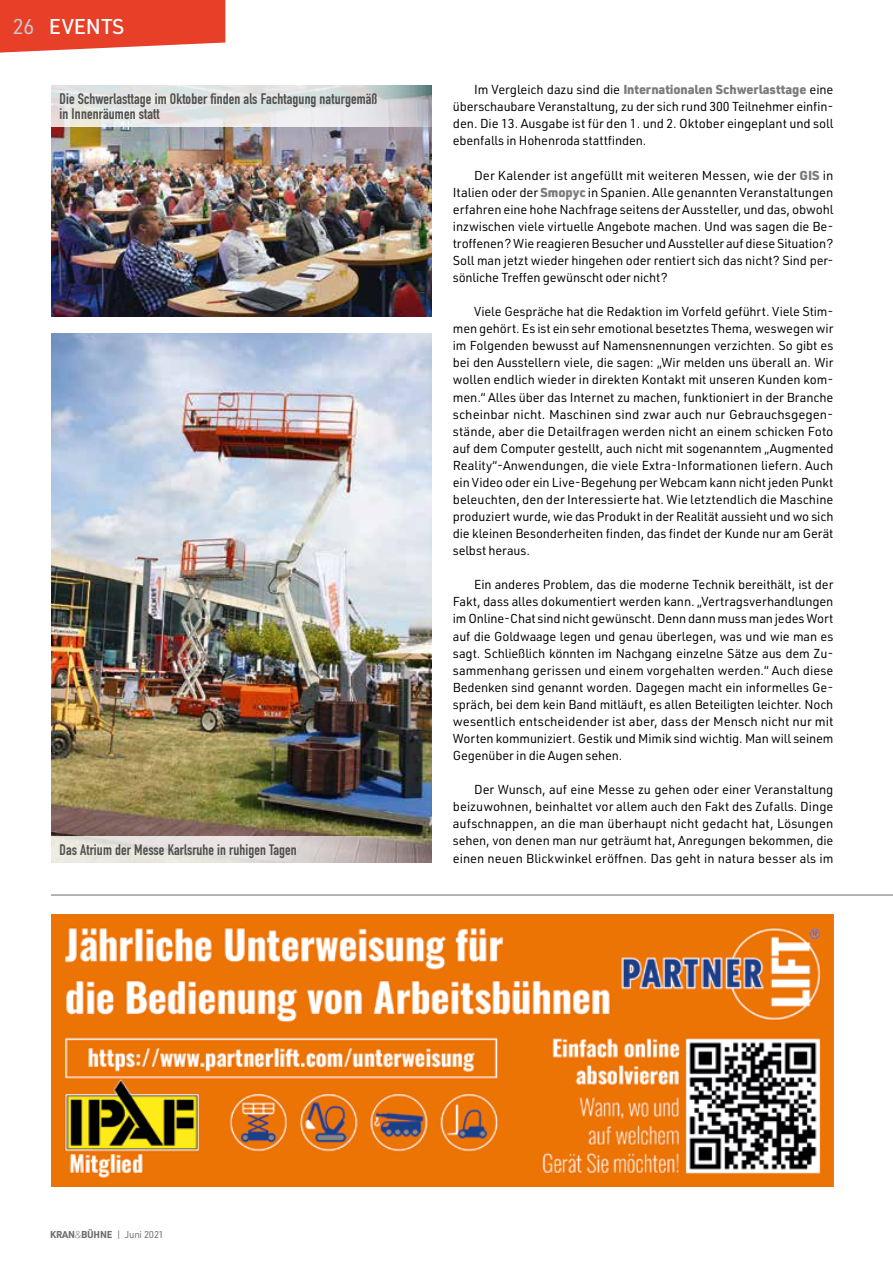
<style>
.page{position:relative;width:893px;height:1263px;background:#fff}
.page>*{position:absolute;margin:0;border:0;box-sizing:border-box;transform-origin:0 0}
.t1{font:500 21px "URWDIN";color:#fff}
.t2{font:700 15px/15px "DIN Condensed";letter-spacing:.01em;color:#4e4e4d}
.t3{font:12.75px/17.1px "URWDIN";letter-spacing:-.01em;color:#000;text-align:justify}
.t4{font:700 9.75px "URWDIN";letter-spacing:-.01em;color:#6e6e6e}
.s1{font-weight:400;color:#c9caca}
.s2{font-weight:900;color:#7a7b7a}
.s3{font-weight:200}
.s4{font-weight:400}
</style>
<div class="page">
<img style="left:51px;top:126px;width:381px;height:190px">
<img style="left:51px;top:333px;width:381px;height:503px">
<hr style="left:51px;top:895px;width:842px;height:1px;background:#6e6e6e">
<img style="left:51px;top:915px;width:782px;height:272px">
<svg style="left:0;top:0;width:225px;height:53px;background:#ea523e"></svg>
<svg style="left:51px;top:85px;width:381px;height:41px;background:#dddfdf"></svg>
<svg style="left:51px;top:836px;width:381px;height:26px;background:#d4cdc9"></svg>
<h1 class="t1" style="left:13px;top:12px;width:113px"><span class="s1">26</span> EVENTS</h1>
<p class="t2" style="left:60px;top:91px;width:319px">Die Schwerlasttage im Oktober finden als Fachtagung naturgemäß in Innenräumen statt</p>
<p class="t2" style="left:60px;top:842px;width:239px">Das Atrium der Messe Karlsruhe in ruhigen Tagen</p>
<p class="t3" style="left:453px;top:81px;width:382px;text-indent:21px">Im Vergleich dazu sind die <span class="s2">Internationalen Schwerlasttage</span> eine überschaubare Veranstaltung, zu der sich rund 300 Teilnehmer einfin&shy;den. Die 13. Ausgabe ist für den 1. und 2. Oktober eingeplant und soll ebenfalls in Hohenroda stattfinden.</p>
<p class="t3" style="left:453px;top:166px;width:382px;text-indent:21px">Der Kalender ist angefüllt mit weiteren Messen, wie der <span class="s2">GIS</span> in Italien oder der <span class="s2">Smopyc</span> in Spanien. Alle genannten Veranstaltungen erfahren eine hohe Nachfrage seitens der Aussteller, und das, obwohl inzwischen viele virtuelle Angebote machen. Und was sagen die Be&shy;troffenen? Wie reagieren Besucher und Aussteller auf diese Situation?<br>Soll man jetzt wieder hingehen oder rentiert sich das nicht? Sind per&shy;sönliche Treffen gewünscht oder nicht?</p>
<p class="t3" style="left:453px;top:303px;width:382px;text-indent:21px">Viele Gespräche hat die Redaktion im Vorfeld geführt. Viele Stim&shy;men gehört. Es ist ein sehr emotional besetztes Thema, weswegen wir im Folgenden bewusst auf Namensnennungen verzichten. So gibt es bei den Ausstellern viele, die sagen: „Wir melden uns überall an. Wir wollen endlich wieder in direkten Kontakt mit unseren Kunden kom&shy;men.“ Alles über das Internet zu machen, funktioniert in der Branche scheinbar nicht. Maschinen sind zwar auch nur Gebrauchsgegen&shy;stände, aber die Detailfragen werden nicht an einem schicken Foto auf dem Computer gestellt, auch nicht mit sogenanntem „Augmented Reality“-Anwendungen, die viele Extra-Informationen liefern. Auch ein Video oder ein Live-Begehung per Webcam kann nicht jeden Punkt beleuchten, den der Interessierte hat. Wie letztendlich die Maschine produziert wurde, wie das Produkt in der Realität aussieht und wo sich die kleinen Besonderheiten finden, das findet der Kunde nur am Gerät selbst heraus.</p>
<p class="t3" style="left:453px;top:576px;width:382px;text-indent:21px">Ein anderes Problem, das die moderne Technik bereithält, ist der Fakt, dass alles dokumentiert werden kann. „Vertragsverhandlungen im Online-Chat sind nicht gewünscht. Denn dann muss man jedes Wort auf die Goldwaage legen und genau überlegen, was und wie man es sagt. Schließlich könnten im Nachgang einzelne Sätze aus dem Zu&shy;sammenhang gerissen und einem vorgehalten werden.“ Auch diese Bedenken sind genannt worden. Dagegen macht ein informelles Ge&shy;spräch, bei dem kein Band mitläuft, es allen Beteiligten leichter. Noch wesentlich entscheidender ist aber, dass der Mensch nicht nur mit Worten kommuniziert. Gestik und Mimik sind wichtig. Man will seinem Gegenüber in die Augen sehen.</p>
<p class="t3" style="left:453px;top:781px;width:382px;text-indent:21px">Der Wunsch, auf eine Messe zu gehen oder einer Veranstaltung beizuwohnen, beinhaltet vor allem auch den Fakt des Zufalls. Dinge aufschnappen, an die man überhaupt nicht gedacht hat, Lösungen sehen, von denen man nur geträumt hat, Anregungen bekommen, die einen neuen Blickwinkel eröffnen. Das geht in natura besser als im</p>
<p class="t4" style="left:50px;top:1228px;width:115px">KRAN<span class="s3">&amp;</span>BÜHNE <span class="s4">| Juni 2021</span></p>
</div>
